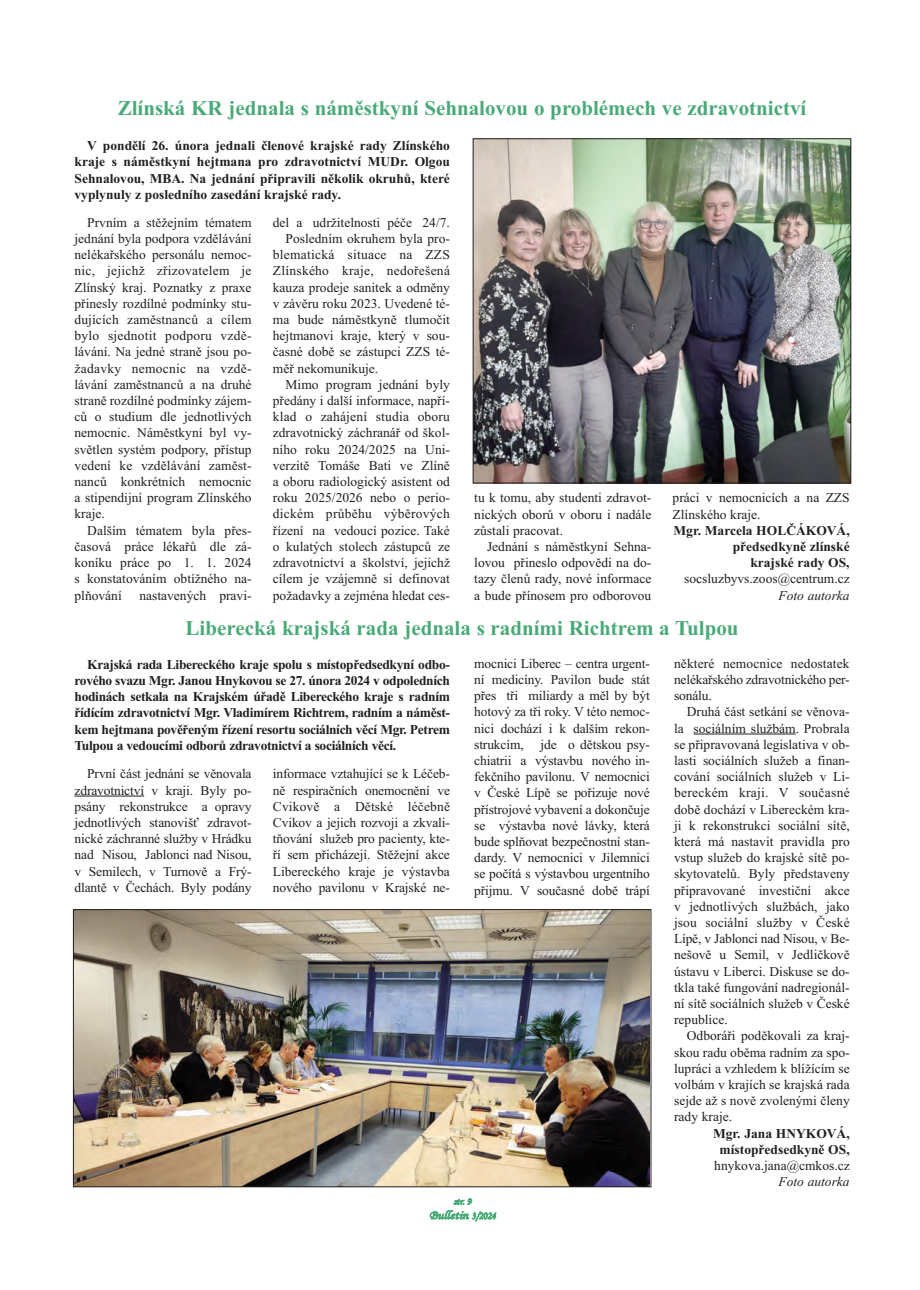
<style>
.page{position:relative;width:920px;height:1290px;background:#fff}
.page>*{position:absolute;margin:0;border:0;box-sizing:border-box;transform-origin:0 0}
.t1{font:700 21px "Times New Roman";color:#48aa77}
.t2{font:13.5px/16.2px "Times New Roman";color:#231f20;text-align:justify}
.t3{font:700 13.5px/16.2px "Times New Roman";color:#231f20;text-align:justify}
.t4{font:13.5px "Times New Roman";letter-spacing:.02em;color:#231f20}
.t5{font:italic 13.5px "Times New Roman";color:#231f20}
.t6{font:12.15px "Monotype Corsiva";letter-spacing:-.005em;color:#48aa77;scale:1.11 1}
.t7{font:9.45px "Monotype Corsiva";color:#48aa77;scale:1.11 1}
.s1{font-size:10.5px}
</style>
<div class="page">
<img style="left:475px;top:140px;width:374px;height:341px">
<div style="left:473px;top:138px;width:378px;height:345px;border:1px solid #231f20"></div>
<img style="left:75px;top:911px;width:574px;height:274px">
<div style="left:73px;top:909px;width:578px;height:278px;border:1px solid #231f20"></div>
<hr style="left:75px;top:796px;width:69px;height:1px;background:#231f20">
<hr style="left:693px;top:734px;width:103px;height:1px;background:#231f20">
<h1 class="t1" style="left:118px;top:95px;width:690px">Zlínská KR jednala s náměstkyní Sehnalovou o problémech ve zdravotnictví</h1>
<p class="t3" style="left:75px;top:137px;width:377px;text-indent:13px">V pondělí 26. února jednali členové krajské rady Zlínského kraje s náměstkyní hejtmana pro zdravotnictví MUDr. Olgou Sehnalovou, MBA. Na jednání připravili několik okruhů, které vyplynuly z posledního zasedání krajské rady.</p>
<p class="t2" style="left:75px;top:214px;width:179px;text-indent:13px">Prvním a stěžejním tématem jednání byla podpora vzdělávání nelékařského personálu nemoc&shy;nic, jejichž zřizovatelem je Zlínský kraj. Poznatky z praxe přinesly rozdílné podmínky stu&shy;dujících zaměstnanců a cílem bylo sjednotit podporu vzdě&shy;lávání. Na jedné straně jsou po&shy;žadavky nemocnic na vzdě&shy;lávání zaměstnanců a na druhé straně rozdílné podmínky zájem&shy;ců o studium dle jednotlivých nemocnic. Náměstkyní byl vy&shy;světlen systém podpory, přístup vedení ke vzdělávání zaměst&shy;nanců konkrétních nemocnic a stipendijní program Zlínského kraje.</p>
<p class="t2" style="left:75px;top:522px;width:179px;text-indent:13px">Dalším tématem byla přes&shy;časová práce lékařů dle zá&shy;koníku práce po 1. 1. 2024 s konstatováním obtížného na&shy;plňování</p>
<p class="t2" style="left:273px;top:214px;width:179px">del a udržitelnosti péče 24/7.</p>
<p class="t2" style="left:286px;top:230px;width:166px">Posledním okruhem byla pro-</p>
<p class="t4" style="left:273px;top:247px;width:179px">blematická situace na ZZS</p>
<p class="t4" style="left:273px;top:263px;width:179px">Zlínského kraje, nedořešená</p>
<p class="t2" style="left:273px;top:279px;width:179px">kauza prodeje sanitek a odměny</p>
<p class="t2" style="left:273px;top:295px;width:179px">v závěru roku 2023. Uvedené té-</p>
<p class="t2" style="left:273px;top:311px;width:179px">ma bude náměstkyně tlumočit</p>
<p class="t2" style="left:273px;top:327px;width:179px">hejtmanovi kraje, který v sou-</p>
<p class="t2" style="left:273px;top:344px;width:179px">časné době se zástupci ZZS té-</p>
<p class="t2" style="left:273px;top:360px;width:107px">měř nekomunikuje.</p>
<p class="t2" style="left:286px;top:376px;width:166px">Mimo program jednání byly</p>
<p class="t2" style="left:273px;top:392px;width:179px">předány i další informace, napří-</p>
<p class="t2" style="left:273px;top:408px;width:179px">klad o zahájení studia oboru</p>
<p class="t2" style="left:273px;top:425px;width:179px">zdravotnický záchranář od škol-</p>
<p class="t2" style="left:273px;top:441px;width:179px">ního roku 2024/2025 na Uni-</p>
<p class="t2" style="left:273px;top:457px;width:179px">verzitě Tomáše Bati ve Zlíně</p>
<p class="t2" style="left:273px;top:473px;width:179px">a oboru radiologický asistent od</p>
<p class="t2" style="left:273px;top:489px;width:179px">roku 2025/2026 nebo o perio-</p>
<p class="t4" style="left:273px;top:506px;width:179px">dickém průběhu výběrových</p>
<p class="t2" style="left:273px;top:522px;width:179px">řízení na vedoucí pozice. Také</p>
<p class="t2" style="left:273px;top:538px;width:179px">o kulatých stolech zástupců ze</p>
<p class="t2" style="left:273px;top:554px;width:179px">zdravotnictví a školství, jejichž</p>
<p class="t2" style="left:273px;top:570px;width:179px">cílem je vzájemně si definovat</p>
<p class="t2" style="left:273px;top:587px;width:179px">požadavky a zejména hledat ces-</p>
<p class="t2" style="left:673px;top:490px;width:179px">práci v nemocnicích a na ZZS<br>Zlínského kraje.</p>
<p class="t3" style="left:673px;top:522px;width:178px;text-align:right">Mgr. Marcela HOLČÁKOVÁ, předsedkyně zlínské<br>krajské rady OS,</p>
<p class="t2" style="left:684px;top:571px;width:167px">socsluzbyvs.zoos@centrum.cz</p>
<p class="t5" style="left:778px;top:587px;width:73px">Foto autorka</p>
<h1 class="t1" style="left:186px;top:615px;width:554px">Liberecká krajská rada jednala s radními Richtrem a Tulpou</h1>
<p class="t3" style="left:75px;top:656px;width:377px;text-indent:13px">Krajská rada Libereckého kraje spolu s místopředsedkyní odbo&shy;rového svazu Mgr. Janou Hnykovou se 27. února 2024 v odpoledních hodinách setkala na Krajském úřadě Libereckého kraje s radním řídícím zdravotnictví Mgr. Vladimírem Richtrem, radním a náměst&shy;kem hejtmana pověřeným řízení resortu sociálních věcí Mgr. Petrem Tulpou a vedoucími odborů zdravotnictví a sociálních věcí.</p>
<p class="t2" style="left:75px;top:766px;width:179px;text-indent:13px">První část jednání se věnovala zdravotnictví v kraji. Byly po&shy;psány rekonstrukce a opravy jednotlivých stanovišť zdravot&shy;nické záchranné služby v Hrádku nad Nisou, Jablonci nad Nisou, v Semilech, v Turnově a Frý&shy;dlantě v Čechách. Byly podány</p>
<p class="t2" style="left:273px;top:766px;width:179px">informace vztahující se k Léčeb&shy;ně respiračních onemocnění ve Cvikově a Dětské léčebně Cvikov a jejich rozvoji a zkvali&shy;tňování služeb pro pacienty, kte&shy;ří sem přicházejí. Stěžejní akce Libereckého kraje je výstavba nového pavilonu v Krajské ne-</p>
<p class="t2" style="left:474px;top:490px;width:179px">tu k tomu, aby studenti zdravot&shy;nických oborů v oboru i nadále zůstali pracovat.</p>
<p class="t2" style="left:474px;top:538px;width:179px;text-indent:13px">Jednání s náměstkyní Sehna&shy;lovou přineslo odpovědi na do&shy;tazy členů rady, nové informace a bude přínosem pro odborovou</p>
<p class="t2" style="left:139px;top:587px;width:114px">nastavených pravi-</p>
<p class="t2" style="left:474px;top:655px;width:177px">mocnici Liberec – centra urgent&shy;ní medicíny. Pavilon bude stát přes tři miliardy a měl by být hotový za tři roky. V této nemoc&shy;nici dochází i k dalším rekon&shy;strukcím, jde o dětskou psy&shy;chiatrii a výstavbu nového in&shy;fekčního pavilonu. V nemocnici v České Lípě se pořizuje nové přístrojové vybavení a dokončuje se výstavba nové lávky, která bude splňovat bezpečnostní stan&shy;dardy. V nemocnici v Jilemnici se počítá s výstavbou urgentního přijmu. V současné době trápí</p>
<p class="t2" style="left:674px;top:655px;width:177px">některé nemocnice nedostatek nelékařského zdravotnického per&shy;sonálu.</p>
<p class="t2" style="left:674px;top:703px;width:177px;text-indent:13px">Druhá část setkání se věnova&shy;la sociálním službám. Probrala se připravovaná legislativa v ob&shy;lasti sociálních služeb a finan&shy;cování sociálních služeb v Li&shy;bereckém kraji. V současné době dochází v Libereckém kra&shy;ji k rekonstrukci sociální sítě, která má nastavit pravidla pro vstup služeb do krajské sítě po&shy;skytovatelů. Byly představeny připravované investiční akce v jednotlivých službách, jako jsou sociální služby v České Lípě, v Jablonci nad Nisou, v Be&shy;nešově u Semil, v Jedličkově ústavu v Liberci. Diskuse se do&shy;tkla také fungování nadregionál&shy;ní sítě sociálních služeb v České republice.</p>
<p class="t2" style="left:674px;top:1027px;width:177px;text-indent:13px">Odboráři poděkovali za kraj&shy;skou radu oběma radním za spo&shy;lupráci a vzhledem k blížícím se volbám v krajích se krajská rada sejde až s nově zvolenými členy rady kraje.</p>
<p class="t3" style="left:713px;top:1125px;width:138px;text-align:center">Mgr. Jana HNYKOVÁ, místopředsedkyně OS,</p>
<p class="t2" style="left:714px;top:1157px;width:137px">hnykova.jana@cmkos.cz</p>
<p class="t5" style="left:778px;top:1173px;width:73px">Foto autorka</p>
<p class="t7" style="left:453px;top:1195px;width:18px">str. 9</p>
<p class="t6" style="left:429px;top:1207px;width:61px">Bulletin <span class="s1">3/2024</span></p>
</div>
